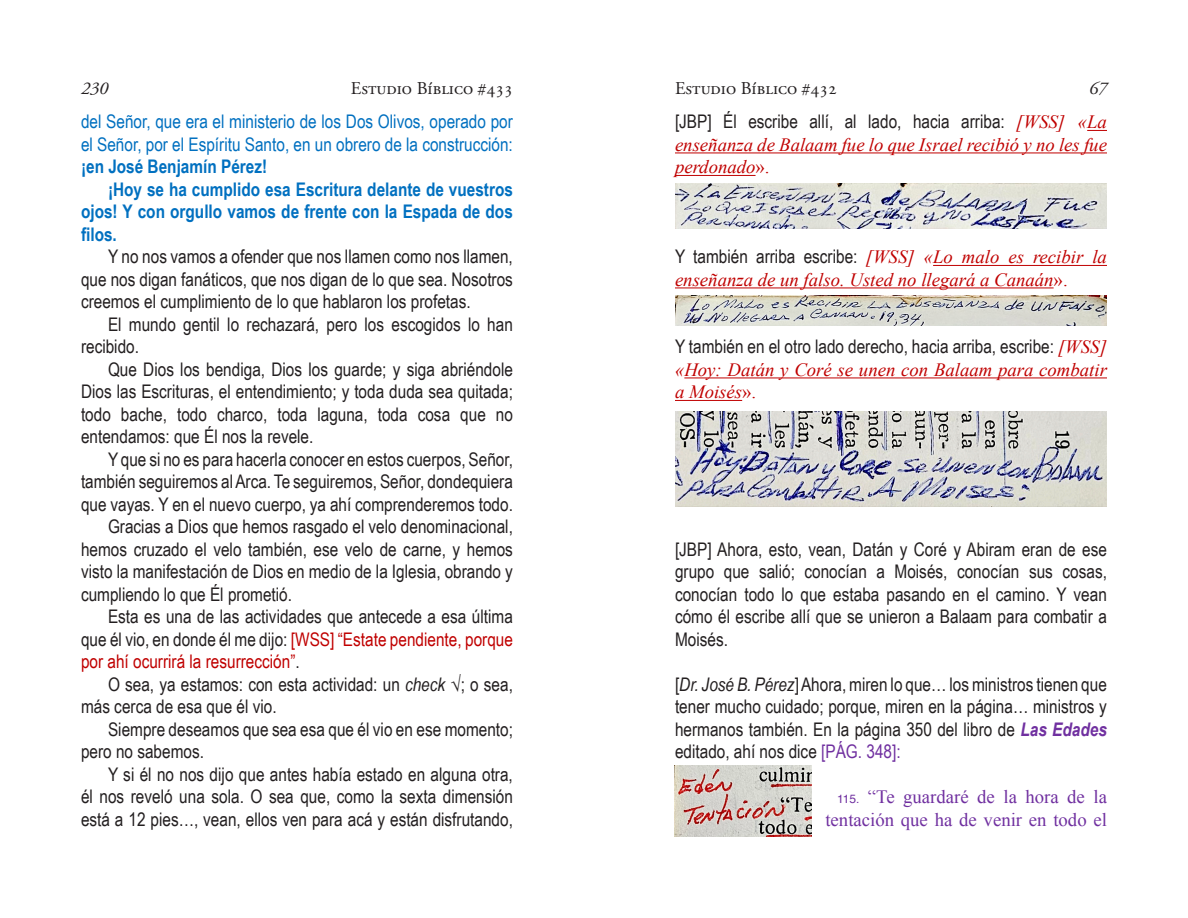
<style>
.page{position:relative;width:1188px;height:918px;background:#fff}
.page>*{position:absolute;margin:0;border:0;box-sizing:border-box;transform-origin:0 0}
.t1{font:18.75px/22.5px "Arial Narrow";color:#231f20;text-align:justify}
.t2{font:italic 18.75px/22.5px "Times New Roman";color:#c00000}
.t3{font:700 18.75px "Arial Narrow";color:#0070c0}
.t4{font:18.75px/22.5px "Arial Narrow";color:#0070c0}
.t5{font:18.75px "Arial Narrow";color:#c00000}
.t6{font:18.75px/22.5px "Times New Roman";color:#7030a0;text-align:right}
.t7{font:18px "Adobe Garamond Pro";color:#231f20}
.t8{font:italic 18px "Adobe Garamond Pro";color:#231f20}
.s1{color:#231f20}
.s2{font-style:italic}
.s3{font-family:"Times New Roman";font-style:italic;color:#c00000}
.s4{font-style:normal}
.s5{font-family:"Arial Narrow";font-style:normal;color:#231f20}
.s6{font-weight:700;font-style:italic;color:#7030a0}
.s7{color:#7030a0}
.s8{font-family:"Helvetica";font-size:12px}
</style>
<div class="page">
<svg style="left:1087px;top:130px;width:20px;height:1px"></svg>
<hr style="left:675px;top:153px;width:432px;height:1px;background:#c00000">
<hr style="left:675px;top:175px;width:81px;height:1px;background:#c00000">
<hr style="left:933px;top:265px;width:174px;height:1px;background:#c00000">
<hr style="left:675px;top:288px;width:379px;height:1px;background:#c00000">
<hr style="left:684px;top:378px;width:423px;height:1px;background:#c00000">
<hr style="left:675px;top:400px;width:67px;height:1px;background:#c00000">
<img style="left:675px;top:295px;width:432px;height:31px">
<img style="left:675px;top:183px;width:432px;height:45px">
<img style="left:675px;top:412px;width:432px;height:94px">
<img style="left:675px;top:766px;width:137px;height:71px">
<p class="t8" style="left:81px;top:78px;width:28px">230</p>
<p class="t7" style="left:351px;top:78px;width:164px">Estudio Bíblico #433</p>
<p class="t4" style="left:81px;top:110px;width:433px">del Señor, que era el ministerio de los Dos Olivos, operado por el Señor, por el Espíritu Santo, en un obrero de la construcción:</p>
<p class="t3" style="left:81px;top:153px;width:188px">¡en José Benjamín Pérez!</p>
<p class="t3" style="left:108px;top:175px;width:407px">¡Hoy se ha cumplido esa Escritura delante de vuestros</p>
<p class="t3" style="left:81px;top:198px;width:433px">ojos! Y con orgullo vamos de frente con la Espada de dos</p>
<p class="t3" style="left:81px;top:220px;width:37px">filos.</p>
<p class="t1" style="left:81px;top:245px;width:433px;text-indent:27px">Y no nos vamos a ofender que nos llamen como nos llamen, que nos digan fanáticos, que nos digan de lo que sea. Nosotros creemos el cumplimiento de lo que hablaron los profetas.</p>
<p class="t1" style="left:81px;top:312px;width:433px;text-indent:27px">El mundo gentil lo rechazará, pero los escogidos lo han recibido.</p>
<p class="t1" style="left:81px;top:357px;width:433px;text-indent:27px">Que Dios los bendiga, Dios los guarde; y siga abriéndole Dios las Escrituras, el entendimiento; y toda duda sea quitada; todo bache, todo charco, toda laguna, toda cosa que no entendamos: que Él nos la revele.</p>
<p class="t1" style="left:108px;top:447px;width:406px">Y que si no es para hacerla conocer en estos cuerpos, Señor,</p>
<p class="t1" style="left:81px;top:470px;width:433px">también seguiremos al Arca. Te seguiremos, Señor, dondequiera</p>
<p class="t1" style="left:81px;top:492px;width:433px">que vayas. Y en el nuevo cuerpo, ya ahí comprenderemos todo.</p>
<p class="t1" style="left:108px;top:515px;width:406px">Gracias a Dios que hemos rasgado el velo denominacional,</p>
<p class="t1" style="left:81px;top:537px;width:433px">hemos cruzado el velo también, ese velo de carne, y hemos</p>
<p class="t1" style="left:81px;top:560px;width:433px">visto la manifestación de Dios en medio de la Iglesia, obrando y</p>
<p class="t1" style="left:81px;top:582px;width:213px">cumpliendo lo que Él prometió.</p>
<p class="t1" style="left:108px;top:605px;width:406px">Esta es una de las actividades que antecede a esa última</p>
<p class="t5" style="left:81px;top:626px;width:433px"><span class="s1">que él vio, en donde él me dijo:</span> [WSS] “Estate pendiente, porque</p>
<p class="t5" style="left:81px;top:648px;width:220px">por ahí ocurrirá la resurrección”<span class="s1">.</span></p>
<p class="t1" style="left:108px;top:672px;width:407px">O sea, ya estamos: con esta actividad: un <span class="s2">check √</span>; o sea,</p>
<p class="t1" style="left:81px;top:695px;width:197px">más cerca de esa que él vio.</p>
<p class="t1" style="left:108px;top:717px;width:407px">Siempre deseamos que sea esa que él vio en ese momento;</p>
<p class="t1" style="left:81px;top:740px;width:125px">pero no sabemos.</p>
<p class="t1" style="left:108px;top:762px;width:406px">Y si él no nos dijo que antes había estado en alguna otra,</p>
<p class="t1" style="left:81px;top:785px;width:433px">él nos reveló una sola. O sea que, como la sexta dimensión</p>
<p class="t1" style="left:81px;top:807px;width:434px">está a 12 pies…, vean, ellos ven para acá y están disfrutando,</p>
<p class="t7" style="left:675px;top:78px;width:164px">Estudio Bíblico #432</p>
<p class="t8" style="left:1089px;top:78px;width:19px">67</p>
<p class="t1" style="left:675px;top:110px;width:433px">[JBP] Él escribe allí, al lado, hacia arriba: <span class="s3">[WSS] «La</span></p>
<p class="t2" style="left:675px;top:133px;width:434px">enseñanza de Balaam fue lo que Israel recibió y no les fue perdonado<span class="s4">».</span></p>
<p class="t2" style="left:675px;top:245px;width:434px"><span class="s5">Y también arriba escribe:</span> [WSS] «Lo malo es recibir la enseñanza de un falso. Usted no llegará a Canaán<span class="s4">».</span></p>
<p class="t1" style="left:675px;top:335px;width:433px">Y también en el otro lado derecho, hacia arriba, escribe: <span class="s3">[WSS]</span></p>
<p class="t2" style="left:675px;top:358px;width:434px">«Hoy: Datán y Coré se unen con Balaam para combatir a Moisés<span class="s4">».</span></p>
<p class="t1" style="left:675px;top:537px;width:433px">[JBP] Ahora, esto, vean, Datán y Coré y Abiram eran de ese grupo que salió; conocían a Moisés, conocían sus cosas, conocían todo lo que estaba pasando en el camino. Y vean cómo él escribe allí que se unieron a Balaam para combatir a Moisés.</p>
<p class="t1" style="left:675px;top:672px;width:433px">[<span class="s2">Dr. José B. Pérez</span>] Ahora, miren lo que… los ministros tienen que tener mucho cuidado; porque, miren en la página… ministros y hermanos también. En la página 350 del libro de <span class="s6">Las Edades </span>editado, ahí nos dice <span class="s7">[PÁG. 348]:</span></p>
<p class="t6" style="left:825px;top:786px;width:283px"><span class="s8">115.</span> “Te guardaré de la hora de la tentación que ha de venir en todo el</p>
</div>
